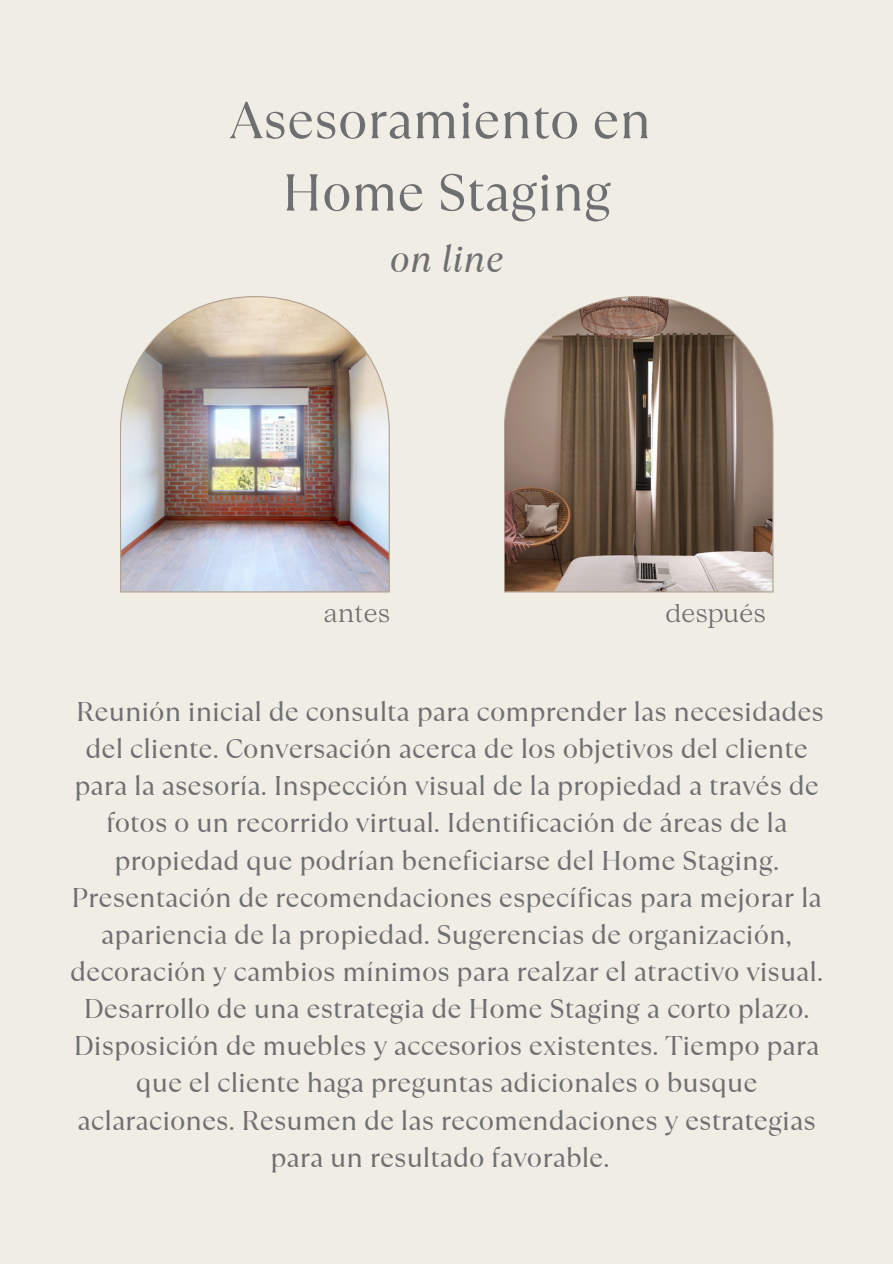
<style>
.page{position:relative;width:893px;height:1264px;background:#fff}
.page>*{position:absolute;margin:0;border:0;box-sizing:border-box;transform-origin:0 0}
.t1{font:51.75px/72.3px "TT Ramillas";color:#6e6f71;text-align:center}
.t2{font:italic 37.5px "TT Ramillas";color:#6e6f71}
.t3{font:27px/37.2px "TT Ramillas";color:#6e6f71;text-align:center}
.t4{font:24px "Lovelace Text";color:#6e6f71}
</style>
<div class="page">
<div style="left:0;top:0;width:892px;height:1263px;background:#f0ede4"></div>
<img style="left:120px;top:296px;width:270px;height:296px">
<svg style="left:504px;top:296px;width:269px;height:296px"></svg>
<h1 class="t1" style="left:229px;top:84px;width:423px">Asesoramiento en<br>Home Staging</h1>
<h2 class="t2" style="left:390px;top:233px;width:115px">on line</h2>
<p class="t4" style="left:323px;top:604px;width:68px">antes</p>
<h3 class="t4" style="left:665px;top:604px;width:102px">después</h3>
<p class="t3" style="left:70px;top:693px;width:755px">Reunión inicial de consulta para comprender las necesidades del cliente. Conversación acerca de los objetivos del cliente para la asesoría. Inspección visual de la propiedad a través de fotos o un recorrido virtual. Identificación de áreas de la propiedad que podrían beneficiarse del Home Staging.<br>Presentación de recomendaciones específicas para mejorar la apariencia de la propiedad. Sugerencias de organización, decoración y cambios mínimos para realzar el atractivo visual.<br>Desarrollo de una estrategia de Home Staging a corto plazo.<br>Disposición de muebles y accesorios existentes. Tiempo para que el cliente haga preguntas adicionales o busque aclaraciones. Resumen de las recomendaciones y estrategias para un resultado favorable.</p>
</div>
